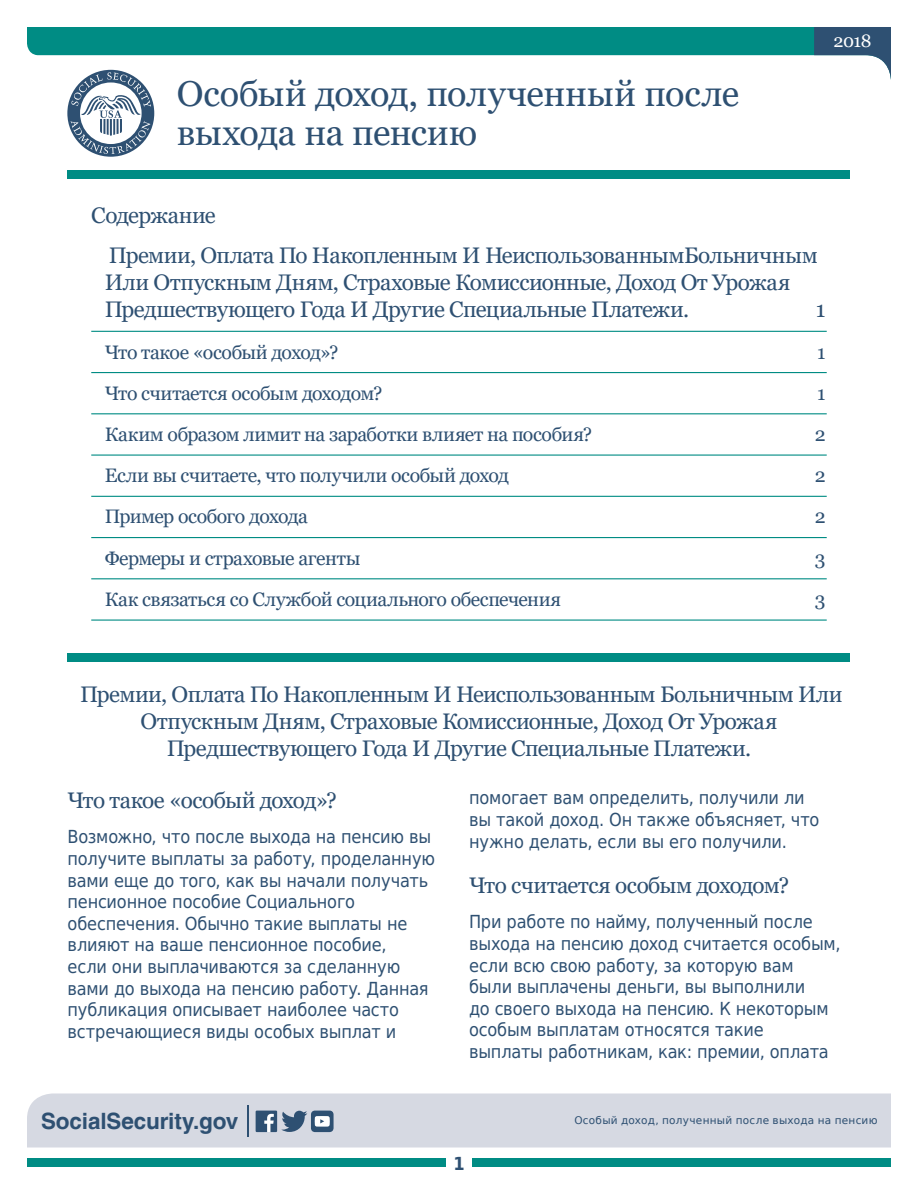
<style>
.page{position:relative;width:918px;height:1188px;background:#fff}
.page>*{position:absolute;margin:0;border:0;box-sizing:border-box;transform-origin:0 0}
.t1{font:36px/39px "Georgia";letter-spacing:-.015em;color:#2e5072}
.t2{font:22.5px/27px "Georgia";letter-spacing:-.025em;color:#2e5072}
.t3{font:700 22.5px "Helvetica";letter-spacing:-.005em;color:#2e5072}
.t4{font:19.5px "Georgia";letter-spacing:-.02em;color:#2e5072}
.t5{font:18px/21.6px "DejaVu Sans Condensed";letter-spacing:-.01em;color:#2e5072}
.t6{font:18px "Georgia";color:#fff}
.t7{font:700 18px "DejaVu Sans Condensed";color:#2e5072}
.t8{font:10.5px "DejaVu Sans";letter-spacing:.025em;color:#2e5072}
</style>
<div class="page">
<div style="left:27px;top:1159px;width:419px;height:8px;background:#008c84"></div>
<div style="left:472px;top:1159px;width:419px;height:8px;background:#008c84"></div>
<div style="left:27px;top:1094px;width:864px;height:54px;background:#d6d9e2"></div>
<hr style="left:247px;top:1105px;width:2px;height:32px;background:#2e5072">
<div style="left:68px;top:171px;width:782px;height:8px;background:#008c84"></div>
<svg style="left:27px;top:27px;width:787px;height:45px;fill:#008c84"></svg>
<svg style="left:814px;top:27px;width:77px;height:53px"></svg>
<svg style="left:67px;top:70px;width:87px;height:87px"></svg>
<svg style="left:71px;top:72px;width:80px;height:82px"></svg>
<hr style="left:91px;top:331px;width:736px;height:1px;background:#008c84">
<hr style="left:91px;top:372px;width:736px;height:1px;background:#008c84">
<hr style="left:91px;top:413px;width:736px;height:1px;background:#008c84">
<hr style="left:91px;top:455px;width:736px;height:1px;background:#008c84">
<hr style="left:91px;top:496px;width:736px;height:1px;background:#008c84">
<hr style="left:91px;top:537px;width:736px;height:1px;background:#008c84">
<hr style="left:91px;top:578px;width:736px;height:1px;background:#008c84">
<hr style="left:91px;top:620px;width:736px;height:1px;background:#008c84">
<div style="left:68px;top:653px;width:782px;height:8px;background:#008c84"></div>
<div style="left:256px;top:1111px;width:21px;height:21px;background:#2e5072"></div>
<svg style="left:264px;top:1114px;width:10px;height:18px"></svg>
<svg style="left:281px;top:1111px;width:53px;height:21px"></svg>
<h1 class="t1" style="left:177px;top:75px;width:564px">Особый доход, полученный после выхода на пенсию</h1>
<p class="t6" style="left:834px;top:30px;width:39px">2018</p>
<h1 class="t2" style="left:91px;top:202px;width:126px">Содержание</h1>
<p class="t2" style="left:105px;top:242px;width:715px">Премии, Oплата По Накопленным И НеиспользованнымБольничным<br>Или Отпускным Дням, Страховые Комиссионные, Доход От Урожая<br>Предшествующего Года И Другие Специальные Платежи.</p>
<p class="t2" style="left:816px;top:296px;width:11px">1</p>
<p class="t4" style="left:105px;top:340px;width:235px">Что такое «особый доход»?</p>
<p class="t4" style="left:817px;top:340px;width:10px">1</p>
<p class="t4" style="left:105px;top:381px;width:279px">Что считается особым доходом?</p>
<p class="t4" style="left:817px;top:381px;width:10px">1</p>
<p class="t4" style="left:105px;top:422px;width:489px">Каким образом лимит на заработки влияет на пособия?</p>
<p class="t4" style="left:815px;top:422px;width:12px">2</p>
<p class="t4" style="left:105px;top:464px;width:406px">Если вы считаете, что получили особый доход</p>
<p class="t4" style="left:815px;top:464px;width:12px">2</p>
<p class="t4" style="left:105px;top:505px;width:205px">Пример особого дохода</p>
<p class="t4" style="left:815px;top:505px;width:12px">2</p>
<p class="t4" style="left:105px;top:546px;width:257px">Фермеры и страховые агенты</p>
<p class="t4" style="left:815px;top:546px;width:12px">3</p>
<p class="t4" style="left:105px;top:587px;width:458px">Как связаться со Службой социального обеспечения</p>
<p class="t4" style="left:815px;top:587px;width:12px">3</p>
<h1 class="t2" style="left:80px;top:681px;width:764px;text-align:center">Премии, Oплата По Накопленным И Неиспользованным Больничным Или<br>Отпускным Дням, Страховые Комиссионные, Доход От Урожая<br>Предшествующего Года И Другие Специальные Платежи.</h1>
<h1 class="t2" style="left:68px;top:787px;width:271px">Что такое «особый доход»?</h1>
<p class="t5" style="left:68px;top:826px;width:369px">Возможно, что после выхода на пенсию вы получите выплаты за работу, проделанную вами еще до того, как вы начали получать пенсионное пособие Социального обеспечения. Обычно такие выплаты не влияют на ваше пенсионное пособие,<br>если они выплачиваются за сделанную вами до выхода на пенсию работу. Данная публикация описывает наиболее часто встречающиеся виды особых выплат и</p>
<p class="t5" style="left:469px;top:787px;width:352px">помогает вам определить, получили ли вы такой доход. Он также объясняет, что нужно делать, если вы его получили.</p>
<h1 class="t2" style="left:469px;top:872px;width:322px">Что считается особым доходом?</h1>
<p class="t5" style="left:469px;top:911px;width:373px">При работе по найму, полученный после выхода на пенсию доход считается особым, если всю свою работу, за которую вам были выплачены деньги, вы выполнили<br>до своего выхода на пенсию. К некоторым особым выплатам относятся такие выплаты работникам, как: премии, оплата</p>
<p class="t3" style="left:41px;top:1108px;width:199px">SocialSecurity.gov</p>
<p class="t7" style="left:453px;top:1148px;width:13px">1</p>
<p class="t8" style="left:574px;top:1112px;width:305px">Особый доход, полученный после выхода на пенсию</p>
</div>
